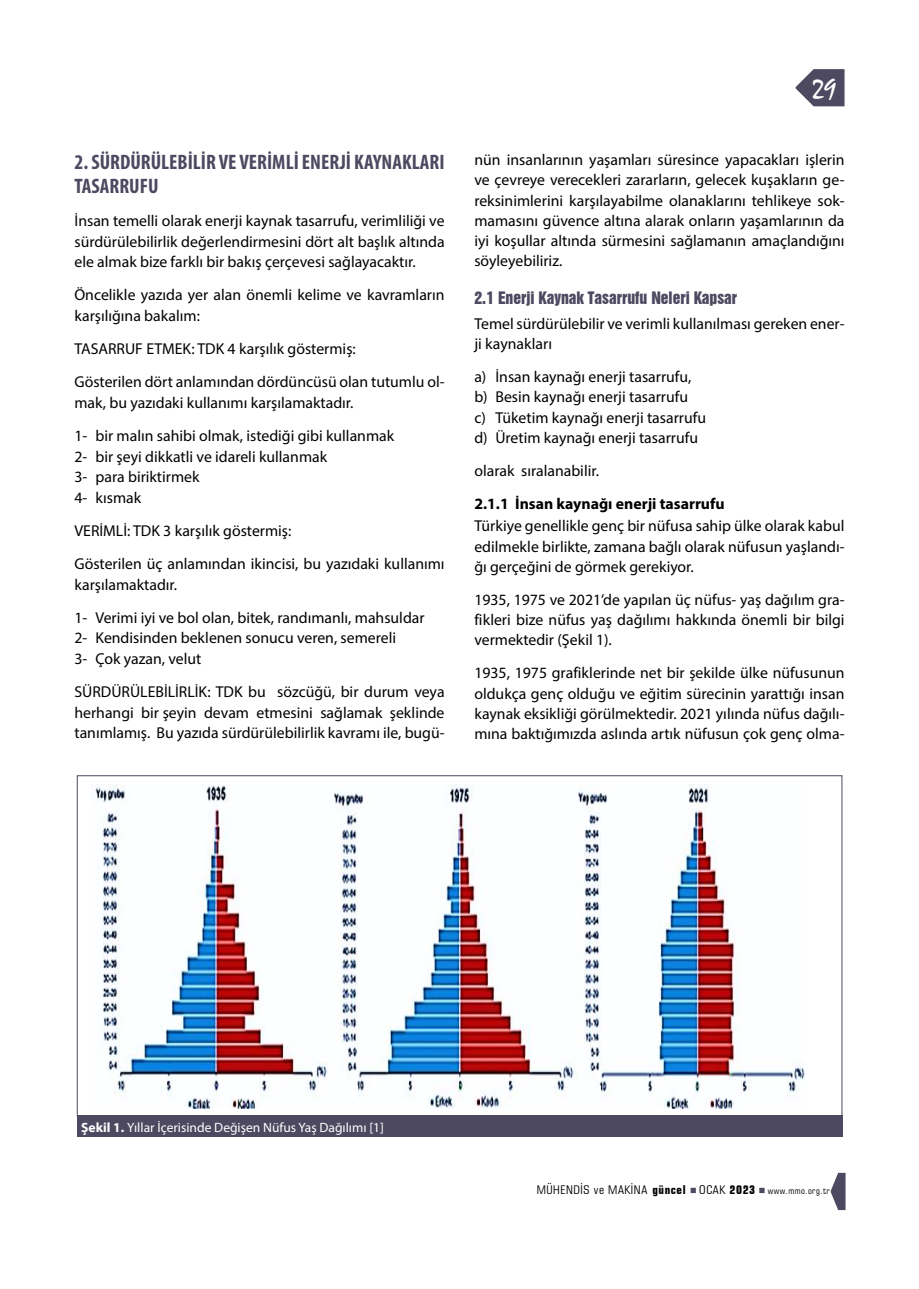
<style>
.page{position:relative;width:919px;height:1289px;background:#fff}
.page>*{position:absolute;margin:0;border:0;box-sizing:border-box;transform-origin:0 0}
.t1{font:27px "TR Mystical Plain";color:#fff}
.t2{font:700 condensed 21px/24px "Myriad Pro";color:#4c4960}
.t3{font:15.75px/20.2px "Myriad Pro";color:#000}
.t4{font:15.75px "Swiss 921 BT Regular A";color:#4c4960}
.t5{font:700 15.75px "Myriad Pro";color:#000}
.t6{font:13.5px "Myriad Pro";color:#fff}
.t7{font:condensed 12px "Square 721 BT";letter-spacing:.05em;color:#000}
.t8{font:condensed 9px "Square 721 BT";letter-spacing:.05em;color:#000}
.s1{font-weight:700}
</style>
<div class="page">
<svg style="left:795px;top:69px;width:49px;height:37px"></svg>
<svg style="left:830px;top:1172px;width:15px;height:37px"></svg>
<div style="left:77px;top:1115px;width:765px;height:22px;background:#4c4960"></div>
<img style="left:95px;top:784px;width:710px;height:324px">
<h2 class="t2" style="left:74px;top:149px;width:371px">2. SÜRDÜRÜLEBİLİR VE VERİMLİ ENERJİ KAYNAKLARI<br>TASARRUFU</h2>
<p class="t3" style="left:74px;top:210px;width:371px;text-align:justify">İnsan temelli olarak enerji kaynak tasarrufu, verimliliği ve sürdürülebilirlik değerlendirmesini dört alt başlık altında ele almak bize farklı bir bakış çerçevesi sağlayacaktır.</p>
<p class="t3" style="left:74px;top:285px;width:371px">Öncelikle yazıda yer alan önemli kelime ve kavramların karşılığına bakalım:</p>
<p class="t3" style="left:74px;top:332px;width:371px;line-height:33.3px">TASARRUF ETMEK: TDK 4 karşılık göstermiş:<br>Gösterilen dört anlamından dördüncüsü olan tutumlu ol-</p>
<p class="t3" style="left:74px;top:385px;width:321px;line-height:33.3px">mak, bu yazıdaki kullanımı karşılamaktadır.<br>1- bir malın sahibi olmak, istediği gibi kullanmak</p>
<p class="t3" style="left:74px;top:446px;width:254px">2- bir şeyi dikkatli ve idareli kullanmak<br>3- para biriktirmek<br>4- kısmak</p>
<p class="t3" style="left:74px;top:513px;width:371px;line-height:33.3px">VERİMLİ: TDK 3 karşılık göstermiş:<br>Gösterilen üç anlamından ikincisi, bu yazıdaki kullanımı</p>
<p class="t3" style="left:74px;top:567px;width:351px;line-height:33.3px">karşılamaktadır.<br>1- Verimi iyi ve bol olan, bitek, randımanlı, mahsuldar</p>
<p class="t3" style="left:74px;top:627px;width:323px">2- Kendisinden beklenen sonucu veren, semereli<br>3- Çok yazan, velut</p>
<p class="t3" style="left:74px;top:681px;width:371px;text-align:justify">SÜRDÜRÜLEBİLİRLİK: TDK bu sözcüğü, bir durum veya herhangi bir şeyin devam etmesini sağlamak şeklinde tanımlamış. Bu yazıda sürdürülebilirlik kavramı ile, bugü-</p>
<h1 class="t1" style="left:812px;top:73px;width:25px">29</h1>
<p class="t3" style="left:474px;top:149px;width:371px;text-align:justify">nün insanlarının yaşamları süresince yapacakları işlerin ve çevreye verecekleri zararların, gelecek kuşakların ge&shy;reksinimlerini karşılayabilme olanaklarını tehlikeye sok&shy;mamasını güvence altına alarak onların yaşamlarının da iyi koşullar altında sürmesini sağlamanın amaçlandığını söyleyebiliriz.</p>
<p class="t4" style="left:474px;top:288px;width:264px">2.1 Enerji Kaynak Tasarrufu Neleri Kapsar</p>
<p class="t3" style="left:474px;top:313px;width:371px">Temel sürdürülebilir ve verimli kullanılması gereken ener&shy;ji kaynakları</p>
<p class="t3" style="left:474px;top:366px;width:233px">a) İnsan kaynağı enerji tasarrufu, b) Besin kaynağı enerji tasarrufu<br>c) Tüketim kaynağı enerji tasarrufu d) Üretim kaynağı enerji tasarrufu</p>
<p class="t3" style="left:474px;top:460px;width:126px">olarak sıralanabilir.</p>
<p class="t5" style="left:474px;top:493px;width:252px">2.1.1 İnsan kaynağı enerji tasarrufu</p>
<p class="t3" style="left:474px;top:515px;width:371px;text-align:justify">Türkiye genellikle genç bir nüfusa sahip ülke olarak kabul edilmekle birlikte, zamana bağlı olarak nüfusun yaşlandı&shy;ğı gerçeğini de görmek gerekiyor.</p>
<p class="t3" style="left:474px;top:589px;width:371px;text-align:justify">1935, 1975 ve 2021’de yapılan üç nüfus- yaş dağılım gra&shy;fikleri bize nüfus yaş dağılımı hakkında önemli bir bilgi vermektedir (Şekil 1).</p>
<p class="t3" style="left:474px;top:663px;width:371px;text-align:justify">1935, 1975 grafiklerinde net bir şekilde ülke nüfusunun oldukça genç olduğu ve eğitim sürecinin yarattığı insan kaynak eksikliği görülmektedir. 2021 yılında nüfus dağılı&shy;mına baktığımızda aslında artık nüfusun çok genç olma-</p>
<p class="t6" style="left:81px;top:1118px;width:304px"><span class="s1">Şekil 1.</span> Yıllar İçerisinde Değişen Nüfus Yaş Dağılımı [1]</p>
<p class="t7" style="left:536px;top:1182px;width:220px">MÜHENDİS ve MAKİNA <span class="s1">güncel</span> OCAK <span class="s1">2023</span></p>
<p class="t8" style="left:767px;top:1185px;width:63px">www.mmo.org.tr</p>
</div>
